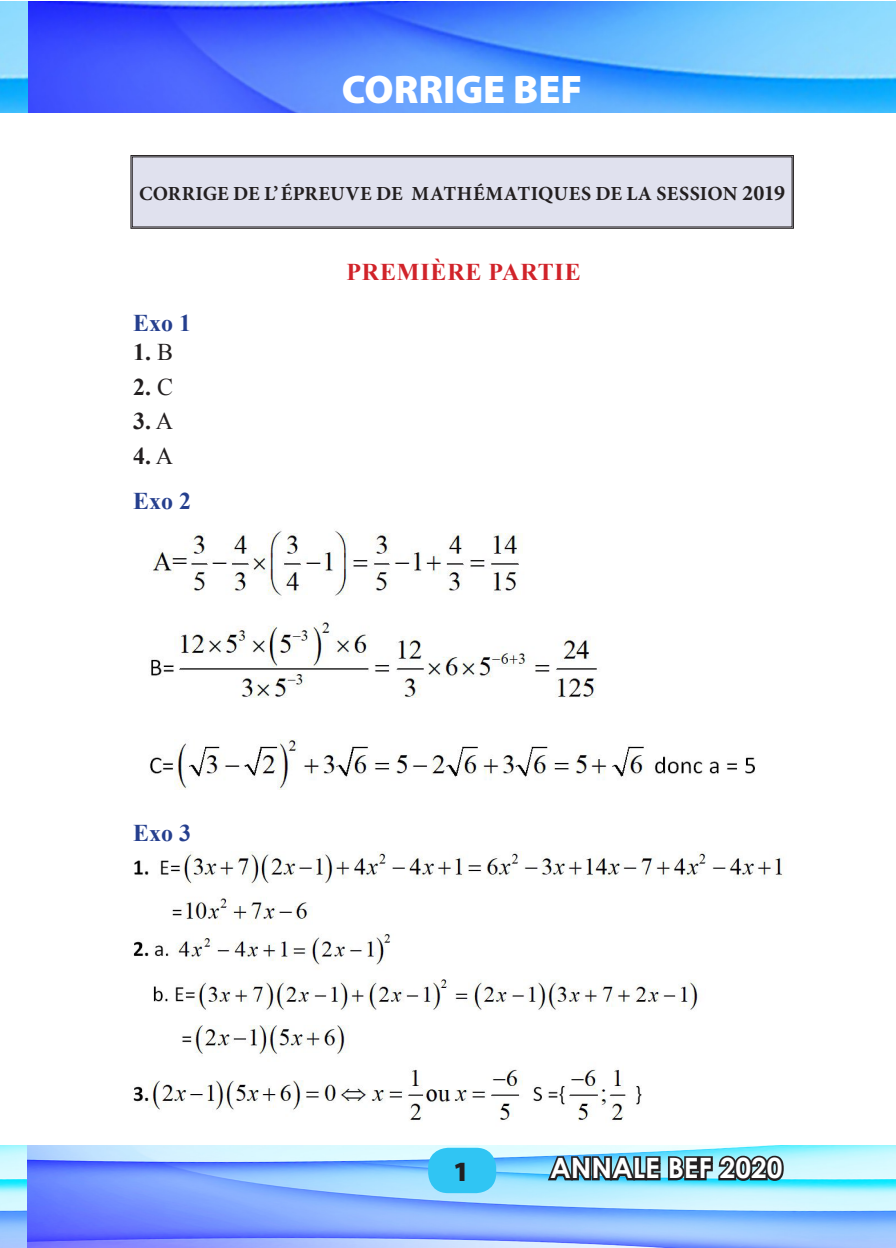
<style>
.page{position:relative;width:896px;height:1248px;background:#fff}
.page>*{position:absolute;margin:0;border:0;box-sizing:border-box;transform-origin:0 0}
.t1{font:900 40px "Myriad Pro";color:#fff}
.t2{font:700 40px "Myriad Pro";letter-spacing:-.005em;color:#fff}
.t3{font:700 28px "Century Gothic";color:#fff}
.t4{font:900 28px "Myriad Pro";color:#231f20}
.t5{font:700 24px "Times New Roman";letter-spacing:.035em;color:#d1232a}
.t6{font:700 24px "Times New Roman";color:#253f8e}
.t7{font:700 24px "Times New Roman";color:#231f20}
.t8{font:700 20px "Minion Pro";letter-spacing:.01em;color:#231f20}
.s1{font-size:22px}
.s2{font-weight:400}
</style>
<div class="page">
<img style="left:0;top:1145px;width:896px;height:102px">
<div style="left:428px;top:1147px;width:68px;height:45px;background:#30c5f3;border-radius:20px"></div>
<img style="left:0;top:1px;width:896px;height:112px">
<svg style="left:545px;top:1151px;width:241px;height:33px"></svg>
<svg style="left:130px;top:155px;width:664px;height:74px"></svg>
<img style="left:150px;top:530px;width:605px;height:259px">
<img style="left:133px;top:851px;width:650px;height:271px">
<h1 class="t1" style="left:342px;top:63px;width:242px">CORRIGE BEF</h1>
<h1 class="t2" style="left:396px;top:64px;width:182px">F ANÇAIS</h1>
<p class="t8" style="left:139px;top:179px;width:647px">CORRIGE DE L’ÉPREUVE DE MATHÉMATIQUES DE LA SESSION <span class="s1">2019</span></p>
<p class="t6" style="left:133px;top:306px;width:60px">Exo 1</p>
<p class="t7" style="left:133px;top:335px;width:42px">1. <span class="s2">B</span></p>
<p class="t7" style="left:133px;top:369px;width:42px">2. <span class="s2">C</span></p>
<p class="t7" style="left:133px;top:404px;width:42px">3. <span class="s2">A</span></p>
<p class="t7" style="left:133px;top:438px;width:42px">4. <span class="s2">A</span></p>
<p class="t6" style="left:133px;top:484px;width:60px">Exo 2</p>
<p class="t6" style="left:133px;top:815px;width:60px">Exo 3</p>
<p class="t5" style="left:346px;top:254px;width:236px">PREMIÈRE PARTIE</p>
<p class="t4" style="left:453px;top:1152px;width:18px">1</p>
<h2 class="t3" style="left:550px;top:1146px;width:234px">ANNALE BEF 2020</h2>
</div>
